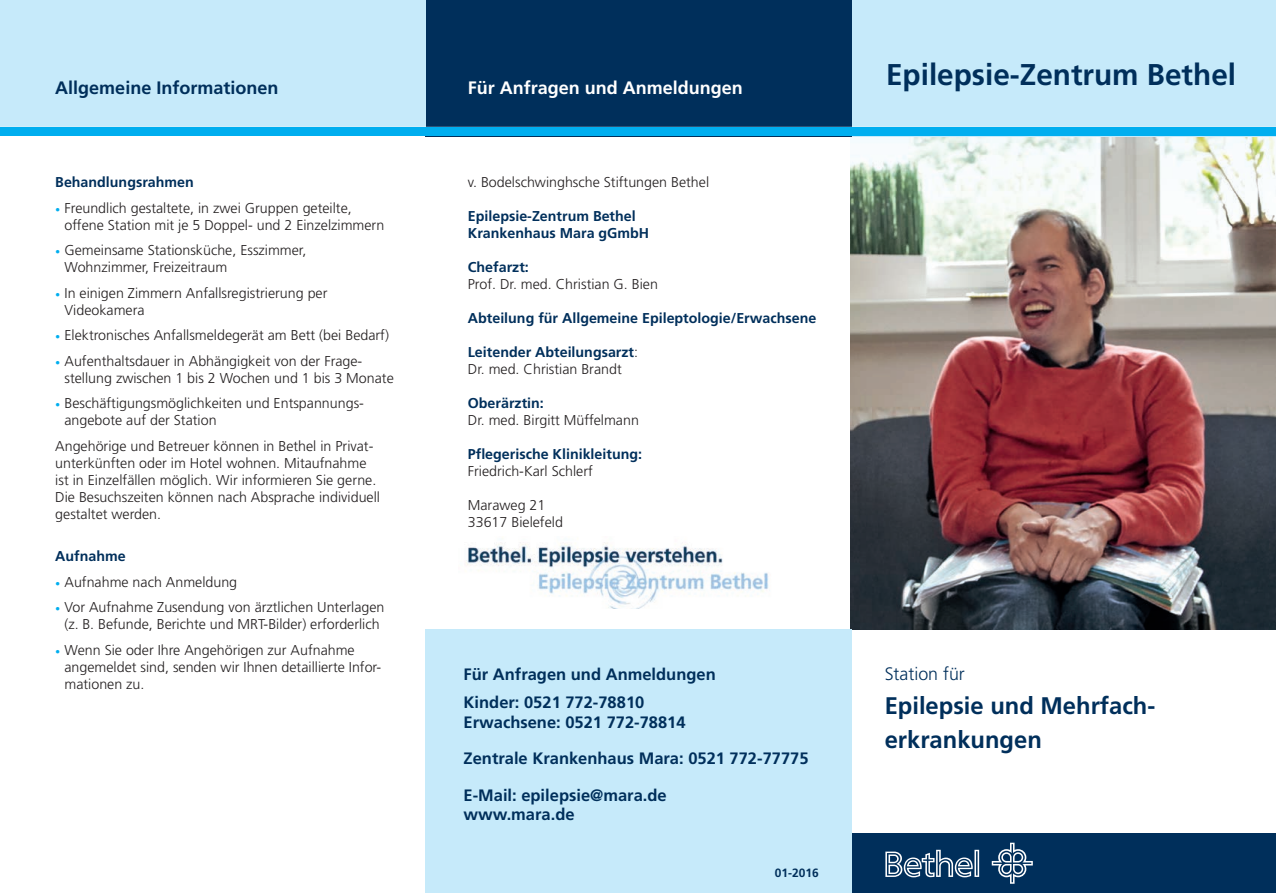
<style>
.page{position:relative;width:1276px;height:893px;background:#fff}
.page>*{position:absolute;margin:0;border:0;box-sizing:border-box;transform-origin:0 0}
.t1{font:700 30px "Frutiger";color:#002f5b}
.t2{font:700 24px/34px "Frutiger";color:#002f5b}
.t3{font:700 18px "Frutiger";color:#fff}
.t4{font:700 18px "Frutiger";color:#002f5b}
.t5{font:300 18px "Frutiger";color:#002f5b}
.t6{font:700 16.5px/28px "Frutiger";color:#002f5b}
.t7{font:300 14.25px/25.5px "Frutiger";color:#231f20}
.t8{font:700 14.25px/17px "Frutiger";color:#002f5b}
.t9{font:700 12px "Frutiger";color:#002f5b}
.s1{font-weight:300;color:#231f20}
.s2{font-weight:700;color:#002f5b}
.s3{font-weight:900;color:#00aeef}
</style>
<div class="page">
<img style="left:850px;top:136px;width:426px;height:493px">
<div style="left:850px;top:833px;width:426px;height:60px;background:#002f5b"></div>
<svg style="left:991px;top:843px;width:41px;height:41px"></svg>
<svg style="left:885px;top:850px;width:94px;height:27px"></svg>
<div style="left:425px;top:0;width:427px;height:136px;background:#002f5b"></div>
<div style="left:852px;top:0;width:424px;height:136px;background:#c6eafa"></div>
<div style="left:0;top:0;width:425px;height:133px;background:#c6eafa"></div>
<hr style="left:0;top:127px;width:1276px;height:1px;background:#fff">
<div style="left:0;top:128px;width:1276px;height:8px;background:#00aeef"></div>
<div style="left:425px;top:629px;width:427px;height:264px;background:#c6eafa"></div>
<img style="left:466px;top:542px;width:303px;height:67px">
<p class="t4" style="left:55px;top:77px;width:225px">Allgemeine Informationen</p>
<p class="t3" style="left:468px;top:77px;width:277px">Für Anfragen und Anmeldungen</p>
<p class="t7" style="left:468px;top:169px;width:243px">v. Bodelschwinghsche Stiftungen Bethel</p>
<p class="t8" style="left:468px;top:208px;width:183px">Epilepsie-Zentrum Bethel<br>Krankenhaus Mara gGmbH</p>
<p class="t8" style="left:468px;top:259px;width:62px">Chefarzt:</p>
<p class="t7" style="left:468px;top:271px;width:192px">Prof. Dr. med. Christian G. Bien</p>
<p class="t8" style="left:468px;top:310px;width:350px">Abteilung für Allgemeine Epileptologie/Erwachsene</p>
<p class="t8" style="left:468px;top:344px;width:172px">Leitender Abteilungsarzt<span class="s1">:<br>Dr. med. Christian Brandt</span></p>
<p class="t8" style="left:468px;top:395px;width:78px">Oberärztin:</p>
<p class="t7" style="left:468px;top:408px;width:173px">Dr. med. Birgitt Müffelmann</p>
<p class="t8" style="left:468px;top:446px;width:176px">Pflegerische Klinikleitung:</p>
<p class="t7" style="left:468px;top:459px;width:127px">Friedrich-Karl Schlerf</p>
<p class="t7" style="left:468px;top:497px;width:97px;line-height:17px">Maraweg 21<br>33617 Bielefeld</p>
<p class="t7" style="left:55px;top:169px;width:298px"><span class="s2">Behandlungsrahmen<br></span><span class="s3">·</span> Freundlich gestaltete, in zwei Gruppen geteilte,</p>
<p class="t7" style="left:55px;top:212px;width:331px;text-indent:9px">offene Station mit je 5 Doppel- und 2 Einzelzimmern <span class="s3">·</span> Gemeinsame Stationsküche, Esszimmer,</p>
<p class="t7" style="left:55px;top:254px;width:274px;text-indent:9px">Wohnzimmer, Freizeitraum<br><span class="s3">·</span> In einigen Zimmern Anfallsregistrierung per</p>
<p class="t7" style="left:55px;top:297px;width:335px;text-indent:9px">Videokamera<br><span class="s3">·</span> Elektronisches Anfallsmeldegerät am Bett (bei Bedarf) <span class="s3">·</span> Aufenthaltsdauer in Abhängigkeit von der Frage-</p>
<p class="t7" style="left:55px;top:365px;width:340px;text-indent:9px">stellung zwischen 1 bis 2 Wochen und 1 bis 3 Monate <span class="s3">·</span> Beschäftigungsmöglichkeiten und Entspannungs-</p>
<p class="t7" style="left:55px;top:408px;width:320px;text-indent:9px">angebote auf der Station<br>Angehörige und Betreuer können in Bethel in Privat-</p>
<p class="t7" style="left:55px;top:454px;width:326px;line-height:17px">unterkünften oder im Hotel wohnen. Mitaufnahme ist in Einzelfällen möglich. Wir informieren Sie gerne.<br>Die Besuchszeiten können nach Absprache individuell gestaltet werden.</p>
<p class="t7" style="left:55px;top:544px;width:331px"><span class="s2">Aufnahme<br></span><span class="s3">·</span> Aufnahme nach Anmeldung<br><span class="s3">·</span> Vor Aufnahme Zusendung von ärztlichen Unterlagen</p>
<p class="t7" style="left:55px;top:612px;width:326px;text-indent:9px">(z. B. Befunde, Berichte und MRT-Bilder) erforderlich <span class="s3">·</span> Wenn Sie oder Ihre Angehörigen zur Aufnahme</p>
<p class="t7" style="left:65px;top:658px;width:318px;line-height:17px">angemeldet sind, senden wir Ihnen detaillierte Infor&shy;mationen zu.</p>
<p class="t6" style="left:463px;top:660px;width:254px">Für Anfragen und Anmeldungen<br>Kinder: 0521 772-78810</p>
<p class="t6" style="left:463px;top:708px;width:223px">Erwachsene: 0521 772-78814</p>
<p class="t6" style="left:463px;top:744px;width:346px">Zentrale Krankenhaus Mara: 0521 772-77775</p>
<p class="t6" style="left:463px;top:785px;width:205px;line-height:19.5px">E-Mail: epilepsie@mara.de www.mara.de</p>
<p class="t9" style="left:775px;top:866px;width:46px">01-2016</p>
<h1 class="t1" style="left:886px;top:57px;width:351px">Epilepsie-Zentrum Bethel</h1>
<p class="t5" style="left:884px;top:664px;width:82px">Station für</p>
<h2 class="t2" style="left:884px;top:689px;width:272px">Epilepsie und Mehrfach&shy;erkrankungen</h2>
</div>
